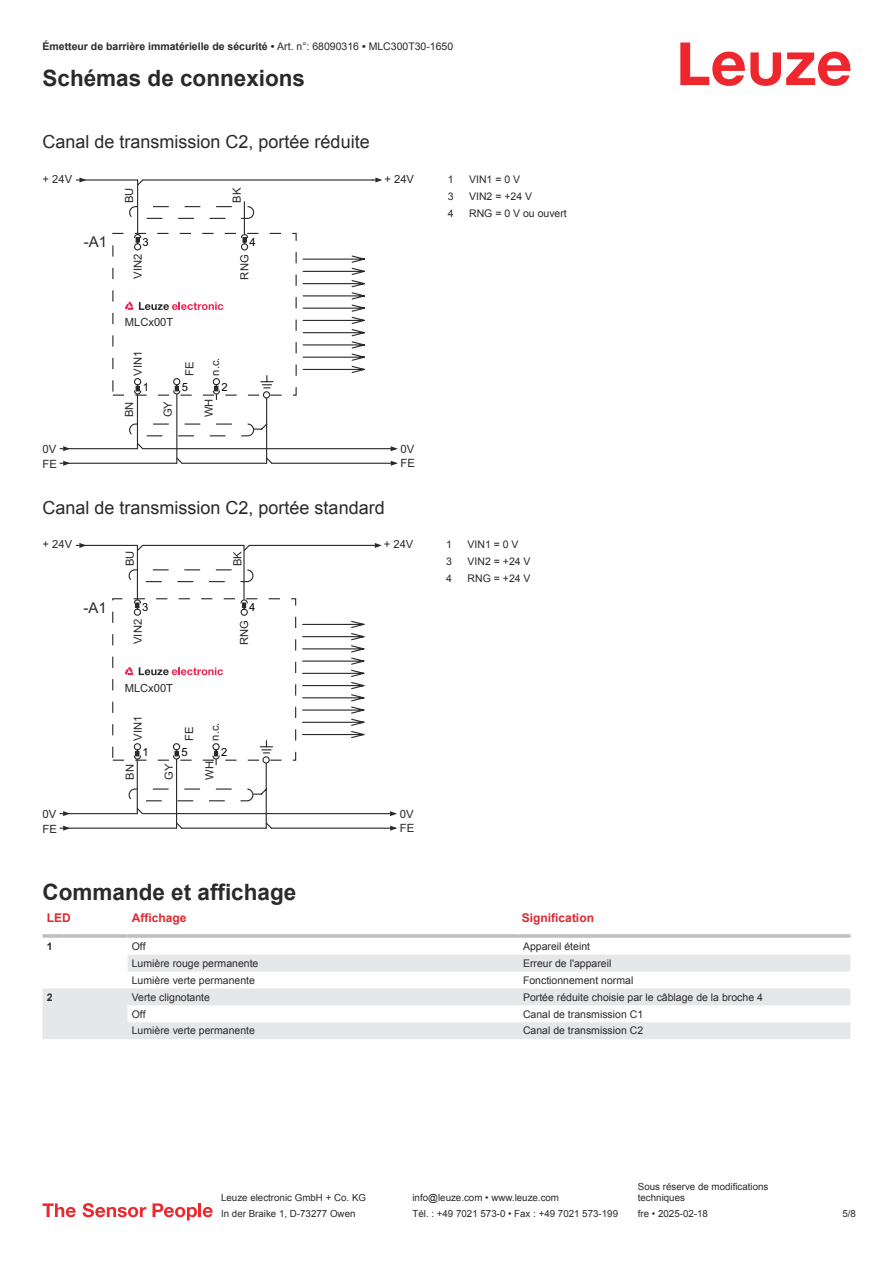
<style>
.page{position:relative;width:893px;height:1263px;background:#fff}
.page>*{position:absolute;margin:0;border:0;box-sizing:border-box;transform-origin:0 0}
.t1{font:700 22.5px "Arial";color:#2b292a}
.t2{font:18px "Arial";color:#2b292a}
.t3{font:15px "Arial";color:#2b292a}
.t4{font:700 12px "Arial";color:#db2a30}
.t5{font:11.4px "Arial";color:#2b292a}
.t6{font:11.25px "Arial";color:#2b292a}
.t7{font:11.25px "Arial";color:#040304}
.t8{font:10.5px "Arial";color:#2b292a}
.t9{font:700 10.5px "Arial";color:#2b292a}
.t10{font:9.75px/11.7px "Arial";color:#2b292a}
.s1{font-weight:400}
</style>
<div class="page">
<svg style="left:680px;top:43px;width:170px;height:43px"></svg>
<svg style="left:43px;top:955px;width:807px;height:84px;fill:#e6e7e9"></svg>
<hr style="left:43px;top:934px;width:21px;height:4px;background:#c7c9cb">
<hr style="left:64px;top:934px;width:64px;height:4px;background:#c8cacc">
<hr style="left:128px;top:934px;width:391px;height:4px;background:#c7c9cb">
<hr style="left:519px;top:934px;width:331px;height:4px;background:#bdbfc1">
<svg style="left:43px;top:1203px;width:33px;height:14px"></svg>
<svg style="left:83px;top:1203px;width:63px;height:14px"></svg>
<svg style="left:153px;top:1203px;width:44px;height:17px"></svg>
<hr style="left:198px;top:1203px;width:3px;height:14px;background:#ed272d">
<svg style="left:203px;top:1207px;width:10px;height:10px"></svg>
<svg style="left:302px;top:255px;width:63px;height:118px"></svg>
<hr style="left:143px;top:179px;width:230px;height:2px;background:#2b292a">
<svg style="left:372px;top:177px;width:10px;height:6px"></svg>
<hr style="left:272px;top:463px;width:124px;height:1px;background:#2b292a">
<hr style="left:143px;top:448px;width:253px;height:1px;background:#2b292a">
<svg style="left:391px;top:446px;width:7px;height:5px"></svg>
<svg style="left:391px;top:461px;width:7px;height:5px"></svg>
<svg style="left:59px;top:177px;width:215px;height:289px"></svg>
<svg style="left:302px;top:620px;width:63px;height:119px"></svg>
<hr style="left:249px;top:545px;width:123px;height:1px;background:#2b292a">
<svg style="left:372px;top:543px;width:10px;height:5px"></svg>
<hr style="left:271px;top:828px;width:124px;height:1px;background:#2b292a">
<hr style="left:143px;top:813px;width:252px;height:1px;background:#2b292a">
<svg style="left:390px;top:811px;width:7px;height:5px"></svg>
<svg style="left:390px;top:826px;width:7px;height:5px"></svg>
<svg style="left:59px;top:543px;width:215px;height:288px"></svg>
<p class="t9" style="left:43px;top:43px;width:412px">Émetteur de barrière immatérielle de sécurité • <span class="s1">Art. n°: 68090316</span> • <span class="s1">MLC300T30-1650</span></p>
<h1 class="t1" style="left:43px;top:70px;width:264px">Schémas de connexions</h1>
<h2 class="t2" style="left:43px;top:135px;width:329px">Canal de transmission C2, portée réduite</h2>
<p class="t6" style="left:43px;top:175px;width:31px">+ 24V</p>
<h3 class="t3" style="left:84px;top:236px;width:25px">-A1</h3>
<p class="t5" style="left:43px;top:445px;width:15px">0V</p>
<p class="t5" style="left:43px;top:459px;width:16px">FE</p>
<p class="t6" style="left:125px;top:203px;width:17px;rotate:-90deg">BU</p>
<p class="t6" style="left:232px;top:203px;width:16px;rotate:-90deg">BK</p>
<p class="t7" style="left:142px;top:237px;width:8px">3</p>
<p class="t7" style="left:249px;top:237px;width:8px">4</p>
<p class="t6" style="left:134px;top:279px;width:26px;rotate:-90deg">VIN2</p>
<p class="t6" style="left:240px;top:280px;width:26px;rotate:-90deg">RNG</p>
<p class="t6" style="left:125px;top:318px;width:50px">MLCx00T</p>
<p class="t6" style="left:134px;top:376px;width:26px;rotate:-90deg">VIN1</p>
<p class="t7" style="left:143px;top:383px;width:8px">1</p>
<p class="t6" style="left:185px;top:376px;width:16px;rotate:-90deg">FE</p>
<p class="t7" style="left:182px;top:383px;width:8px">5</p>
<p class="t6" style="left:211px;top:376px;width:20px;rotate:-90deg">n.c.</p>
<p class="t7" style="left:221px;top:383px;width:8px">2</p>
<p class="t6" style="left:125px;top:417px;width:17px;rotate:-90deg">BN</p>
<p class="t6" style="left:164px;top:417px;width:18px;rotate:-90deg">GY</p>
<p class="t6" style="left:204px;top:417px;width:20px;rotate:-90deg">WH</p>
<p class="t6" style="left:384px;top:175px;width:31px">+ 24V</p>
<p class="t5" style="left:400px;top:444px;width:15px">0V</p>
<p class="t5" style="left:400px;top:459px;width:16px">FE</p>
<h2 class="t2" style="left:43px;top:500px;width:344px">Canal de transmission C2, portée standard</h2>
<p class="t6" style="left:43px;top:540px;width:31px">+ 24V</p>
<p class="t6" style="left:384px;top:540px;width:31px">+ 24V</p>
<p class="t6" style="left:126px;top:566px;width:17px;rotate:-90deg">BU</p>
<p class="t6" style="left:233px;top:566px;width:16px;rotate:-90deg">BK</p>
<h3 class="t3" style="left:84px;top:602px;width:25px">-A1</h3>
<p class="t7" style="left:142px;top:603px;width:8px">3</p>
<p class="t7" style="left:249px;top:603px;width:8px">4</p>
<p class="t6" style="left:134px;top:644px;width:26px;rotate:-90deg">VIN2</p>
<p class="t6" style="left:240px;top:645px;width:26px;rotate:-90deg">RNG</p>
<p class="t6" style="left:125px;top:683px;width:50px">MLCx00T</p>
<p class="t6" style="left:133px;top:741px;width:26px;rotate:-90deg">VIN1</p>
<p class="t7" style="left:142px;top:748px;width:8px">1</p>
<p class="t6" style="left:185px;top:741px;width:16px;rotate:-90deg">FE</p>
<p class="t7" style="left:182px;top:748px;width:8px">5</p>
<p class="t6" style="left:211px;top:741px;width:20px;rotate:-90deg">n.c.</p>
<p class="t7" style="left:221px;top:748px;width:8px">2</p>
<p class="t6" style="left:126px;top:780px;width:17px;rotate:-90deg">BN</p>
<p class="t6" style="left:165px;top:780px;width:18px;rotate:-90deg">GY</p>
<p class="t6" style="left:205px;top:780px;width:20px;rotate:-90deg">WH</p>
<p class="t5" style="left:43px;top:810px;width:15px">0V</p>
<p class="t5" style="left:400px;top:809px;width:15px">0V</p>
<p class="t5" style="left:43px;top:824px;width:16px">FE</p>
<p class="t5" style="left:400px;top:824px;width:16px">FE</p>
<p class="t8" style="left:448px;top:175px;width:7px">1</p>
<p class="t8" style="left:469px;top:175px;width:53px">VIN1 = 0 V</p>
<p class="t8" style="left:448px;top:192px;width:7px">3</p>
<p class="t8" style="left:469px;top:192px;width:65px">VIN2 = +24 V</p>
<p class="t8" style="left:448px;top:209px;width:7px">4</p>
<p class="t8" style="left:469px;top:209px;width:99px">RNG = 0 V ou ouvert</p>
<p class="t8" style="left:446px;top:541px;width:7px">1</p>
<p class="t8" style="left:468px;top:541px;width:53px">VIN1 = 0 V</p>
<p class="t8" style="left:446px;top:558px;width:7px">3</p>
<p class="t8" style="left:468px;top:558px;width:65px">VIN2 = +24 V</p>
<p class="t8" style="left:446px;top:575px;width:7px">4</p>
<p class="t8" style="left:468px;top:575px;width:65px">RNG = +24 V</p>
<h1 class="t1" style="left:43px;top:884px;width:255px">Commande et affichage</h1>
<p class="t4" style="left:47px;top:913px;width:25px">LED</p>
<p class="t4" style="left:132px;top:913px;width:56px">Affichage</p>
<p class="t4" style="left:522px;top:913px;width:74px">Signification</p>
<p class="t9" style="left:47px;top:942px;width:7px">1</p>
<p class="t8" style="left:132px;top:942px;width:15px">Off</p>
<p class="t8" style="left:523px;top:942px;width:69px">Appareil éteint</p>
<p class="t8" style="left:132px;top:959px;width:128px">Lumière rouge permanente</p>
<p class="t8" style="left:523px;top:959px;width:90px">Erreur de l'appareil</p>
<p class="t8" style="left:132px;top:976px;width:125px">Lumière verte permanente</p>
<p class="t8" style="left:523px;top:976px;width:112px">Fonctionnement normal</p>
<p class="t9" style="left:47px;top:993px;width:7px">2</p>
<p class="t8" style="left:132px;top:993px;width:80px">Verte clignotante</p>
<p class="t8" style="left:523px;top:993px;width:241px">Portée réduite choisie par le câblage de la broche 4</p>
<p class="t8" style="left:132px;top:1010px;width:15px">Off</p>
<p class="t8" style="left:523px;top:1010px;width:122px">Canal de transmission C1</p>
<p class="t8" style="left:132px;top:1027px;width:125px">Lumière verte permanente</p>
<p class="t8" style="left:523px;top:1027px;width:122px">Canal de transmission C2</p>
<p class="t10" style="left:221px;top:1193px;width:146px">Leuze electronic GmbH + Co. KG</p>
<p class="t10" style="left:412px;top:1193px;width:148px">info@leuze.com • www.leuze.com</p>
<p class="t10" style="left:638px;top:1181px;width:132px">Sous réserve de modifications techniques</p>
<p class="t10" style="left:221px;top:1209px;width:136px">In der Braike 1, D-73277 Owen</p>
<p class="t10" style="left:412px;top:1209px;width:207px">Tél. : +49 7021 573-0 • Fax : +49 7021 573-199</p>
<p class="t10" style="left:638px;top:1209px;width:72px">fre • 2025-02-18</p>
<p class="t10" style="left:842px;top:1209px;width:15px">5 /8</p>
</div>
